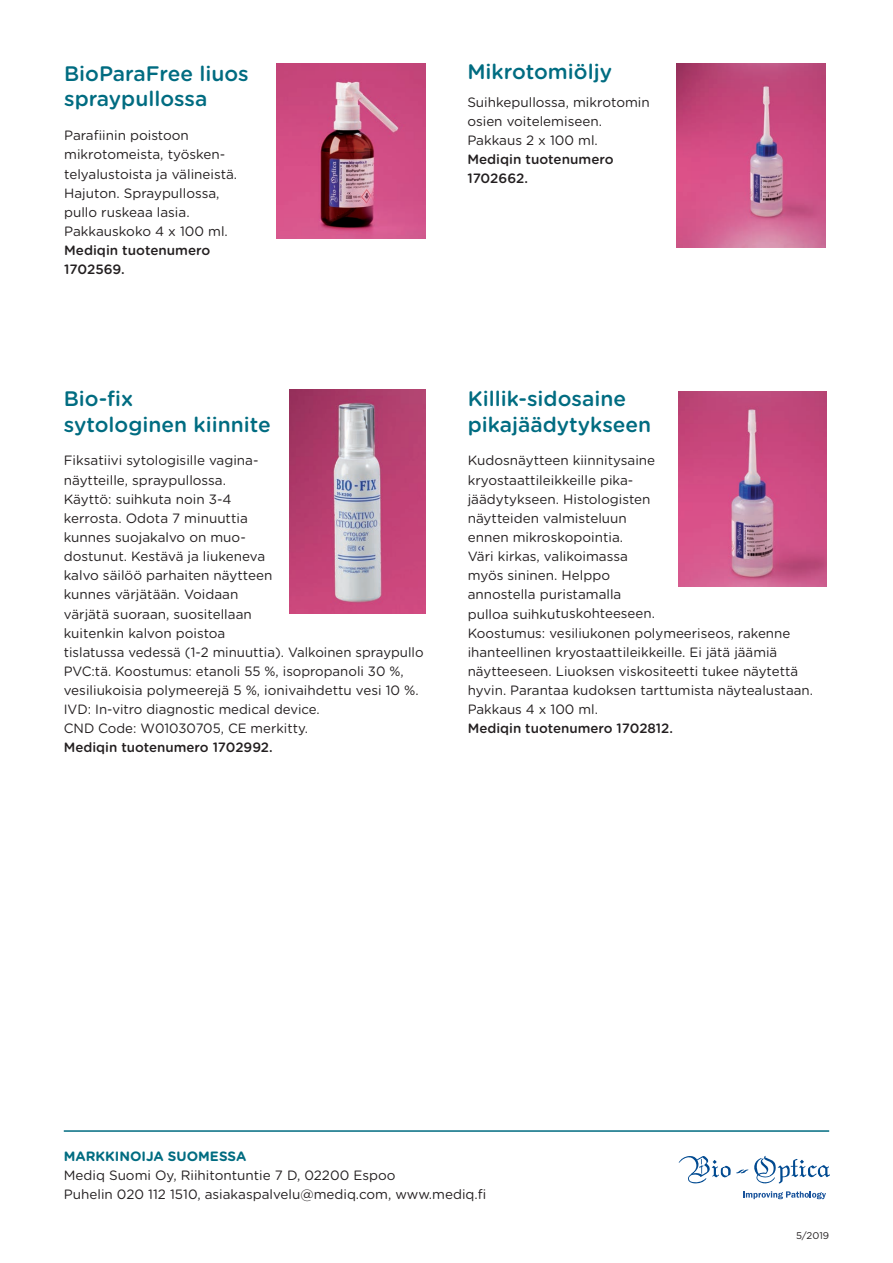
<style>
.page{position:relative;width:893px;height:1263px;background:#fff}
.page>*{position:absolute;margin:0;border:0;box-sizing:border-box;transform-origin:0 0}
.t1{font:500 21px/25.5px "Gotham Rounded";color:#006c81}
.t2{font:13.5px/19.2px "Gotham Rounded";color:#231f20}
.t3{font:500 13.5px/19.2px "Gotham Rounded";color:#231f20}
.t4{font:700 13.5px "Gotham Rounded";color:#006c81}
.t5{font:9.75px "Gotham Rounded";color:#231f20}
</style>
<div class="page">
<hr style="left:64px;top:1130px;width:765px;height:2px;background:#006c81">
<svg style="left:679px;top:1155px;width:151px;height:29px"></svg>
<svg style="left:743px;top:1191px;width:83px;height:8px"></svg>
<img style="left:678px;top:391px;width:149px;height:196px">
<img style="left:289px;top:389px;width:137px;height:224px">
<img style="left:277px;top:64px;width:149px;height:174px">
<img style="left:676px;top:64px;width:149px;height:183px">
<h1 class="t1" style="left:64px;top:60px;width:186px">BioParaFree liuos spraypullossa</h1>
<p class="t2" style="left:64px;top:125px;width:175px">Parafiinin poistoon mikrotomeista, työsken&shy;telyalustoista ja välineistä.<br>Hajuton. Spraypullossa, pullo ruskeaa lasia.<br>Pakkauskoko 4 x 100 ml.</p>
<p class="t3" style="left:64px;top:240px;width:148px">Mediqin tuotenumero<br>1702569.</p>
<h1 class="t1" style="left:467px;top:58px;width:146px">Mikrotomiöljy</h1>
<p class="t2" style="left:467px;top:92px;width:184px">Suihkepullossa, mikrotomin osien voitelemiseen.<br>Pakkaus 2 x 100 ml.</p>
<p class="t3" style="left:467px;top:149px;width:148px">Mediqin tuotenumero<br>1702662.</p>
<h1 class="t1" style="left:64px;top:385px;width:208px">Bio-fix<br>sytologinen kiinnite</h1>
<p class="t2" style="left:64px;top:450px;width:361px">Fiksatiivi sytologisille vagina-<br>näytteille, spraypullossa.<br>Käyttö: suihkuta noin 3-4<br>kerrosta. Odota 7 minuuttia<br>kunnes suojakalvo on muo-<br>dostunut. Kestävä ja liukeneva<br>kalvo säilöö parhaiten näytteen<br>kunnes värjätään. Voidaan<br>värjätä suoraan, suositellaan<br>kuitenkin kalvon poistoa<br>tislatussa vedessä (1-2 minuuttia). Valkoinen spraypullo PVC:tä. Koostumus: etanoli 55 %, isopropanoli 30 %, vesiliukoisia polymeerejä 5 %, ionivaihdettu vesi 10 %.<br>IVD: In-vitro diagnostic medical device.<br>CND Code: W01030705, CE merkitty.</p>
<p class="t3" style="left:64px;top:737px;width:210px">Mediqin tuotenumero 1702992.</p>
<h1 class="t1" style="left:468px;top:385px;width:185px">Killik-sidosaine pikajäädytykseen</h1>
<p class="t2" style="left:468px;top:450px;width:347px">Kudosnäytteen kiinnitysaine<br>kryostaattileikkeille pika-<br>jäädytykseen. Histologisten<br>näytteiden valmisteluun<br>ennen mikroskopointia.<br>Väri kirkas, valikoimassa<br>myös sininen. Helppo<br>annostella puristamalla<br>pulloa suihkutuskohteeseen.<br>Koostumus: vesiliukonen polymeeriseos, rakenne ihanteellinen kryostaattileikkeille. Ei jätä jäämiä näytteeseen. Liuoksen viskositeetti tukee näytettä hyvin. Parantaa kudoksen tarttumista näytealustaan.<br>Pakkaus 4 x 100 ml.</p>
<p class="t3" style="left:468px;top:718px;width:207px">Mediqin tuotenumero 1702812.</p>
<p class="t4" style="left:64px;top:1146px;width:184px">MARKKINOIJA SUOMESSA</p>
<p class="t2" style="left:64px;top:1165px;width:424px">Mediq Suomi Oy, Riihitontuntie 7 D, 02200 Espoo<br>Puhelin 020 112 1510, asiakaspalvelu@mediq.com, www.mediq.fi</p>
<p class="t5" style="left:796px;top:1228px;width:35px">5/2019</p>
</div>
